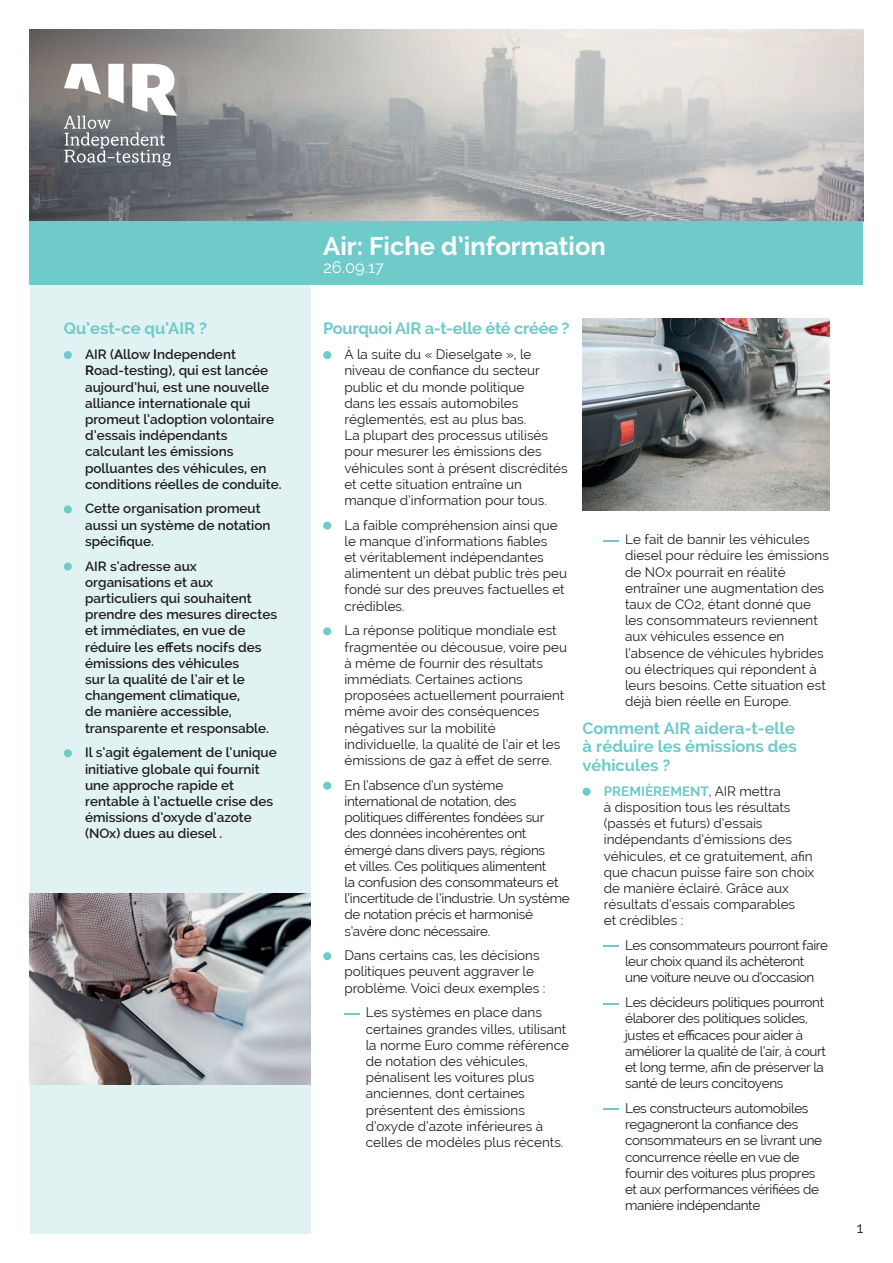
<style>
.page{position:relative;width:893px;height:1263px;background:#fff}
.page>*{position:absolute;margin:0;border:0;box-sizing:border-box;transform-origin:0 0}
.t1{font:700 25.5px "Raleway";color:#fff}
.Teal_Header{font:700 16.5px/18.8px "Raleway";color:#6fcaca;text-align:justify}
.Teal_Header-2{font:700 16.5px "Raleway";letter-spacing:-.02em;color:#6fcaca}
.t2{font:16.5px "Raleway";color:#fff}
.t3{font:15px "Raleway";color:#231f20}
.Bullet_1{font:13.5px/16.2px "Raleway";color:#231f20}
.Bullet_1-2{font:600 13.5px/16.2px "Raleway";color:#231f20}
.Bullet_2{font:13.5px/16.2px "Raleway";letter-spacing:-.005em;color:#231f20}
.Bullet_2-2{font:13.5px/16.2px "Raleway";letter-spacing:-.025em;color:#231f20}
.Bullet_1-3{font:13.5px/16.2px "Raleway";letter-spacing:-.02em;color:#231f20}
.Bullet_2-3{font:13.5px/16.2px "Raleway";letter-spacing:-.03em;color:#231f20}
.s1{font-weight:700}
.s2{font-weight:700;color:#6fcaca}
</style>
<div class="page">
<div style="left:30px;top:275px;width:280px;height:958px;background:#e1f2f2"></div>
<img style="left:30px;top:30px;width:833px;height:191px">
<img style="left:30px;top:893px;width:280px;height:191px">
<img style="left:583px;top:319px;width:246px;height:191px">
<svg style="left:64px;top:64px;width:113px;height:102px"></svg>
<div style="left:30px;top:221px;width:833px;height:64px;background:#6fcaca"></div>
<div style="left:64px;top:351px;width:8px;height:8px;background:#6fcaca;border-radius:50%"></div>
<div style="left:64px;top:505px;width:8px;height:8px;background:#6fcaca;border-radius:50%"></div>
<div style="left:64px;top:562px;width:8px;height:9px;background:#6fcaca;border-radius:50%"></div>
<div style="left:64px;top:749px;width:8px;height:8px;background:#6fcaca;border-radius:50%"></div>
<div style="left:323px;top:351px;width:8px;height:8px;background:#6fcaca;border-radius:50%"></div>
<div style="left:323px;top:522px;width:8px;height:8px;background:#6fcaca;border-radius:50%"></div>
<div style="left:323px;top:627px;width:8px;height:8px;background:#6fcaca;border-radius:50%"></div>
<div style="left:323px;top:782px;width:8px;height:8px;background:#6fcaca;border-radius:50%"></div>
<div style="left:323px;top:952px;width:8px;height:8px;background:#6fcaca;border-radius:50%"></div>
<svg style="left:344px;top:1013px;width:16px;height:1px"></svg>
<svg style="left:604px;top:540px;width:15px;height:1px"></svg>
<div style="left:583px;top:788px;width:8px;height:8px;background:#6fcaca;border-radius:50%"></div>
<svg style="left:604px;top:946px;width:15px;height:1px"></svg>
<svg style="left:604px;top:1003px;width:15px;height:1px"></svg>
<svg style="left:604px;top:1108px;width:15px;height:2px"></svg>
<p class="Teal_Header" style="left:64px;top:319px;width:145px">Qu’est-ce qu’AIR ?</p>
<p class="Bullet_1-2" style="left:85px;top:346px;width:198px">AIR (<span class="s1">A</span>llow <span class="s1">I</span>ndependent<br><span class="s1">R</span>oad-testing), qui est lancée aujourd’hui, est une nouvelle alliance internationale qui promeut l’adoption volontaire d’essais indépendants calculant les émissions polluantes des véhicules, en conditions réelles de conduite.</p>
<p class="Bullet_1-2" style="left:85px;top:501px;width:187px">Cette organisation promeut aussi un système de notation spécifique.</p>
<p class="Bullet_1-2" style="left:85px;top:558px;width:194px">AIR s’adresse aux organisations et aux particuliers qui souhaitent prendre des mesures directes et immédiates, en vue de réduire les effets nocifs des émissions des véhicules<br>sur la qualité de l’air et le changement climatique,<br>de manière accessible, transparente et responsable.</p>
<p class="Bullet_1-2" style="left:85px;top:744px;width:193px">Il s’agit également de l’unique initiative globale qui fournit une approche rapide et rentable à l’actuelle crise des émissions d’oxyde d’azote (NOx) dues au diesel .</p>
<p class="t1" style="left:323px;top:231px;width:284px">Air: Fiche d’information</p>
<p class="t2" style="left:323px;top:258px;width:62px">26.09.17</p>
<p class="Teal_Header-2" style="left:323px;top:319px;width:248px">Pourquoi AIR a-t-elle été créée ?</p>
<p class="Bullet_1" style="left:344px;top:346px;width:225px">À la suite du « Dieselgate », le niveau de confiance du secteur public et du monde politique<br>dans les essais automobiles réglementés, est au plus bas.<br>La plupart des processus utilisés pour mesurer les émissions des véhicules sont à présent discrédités et cette situation entraîne un manque d’information pour tous.</p>
<p class="Bullet_1" style="left:344px;top:517px;width:224px">La faible compréhension ainsi que le manque d’informations fiables<br>et véritablement indépendantes alimentent un débat public très peu fondé sur des preuves factuelles et crédibles.</p>
<p class="Bullet_1" style="left:344px;top:622px;width:224px">La réponse politique mondiale est fragmentée ou décousue, voire peu à même de fournir des résultats immédiats. Certaines actions proposées actuellement pourraient même avoir des conséquences négatives sur la mobilité individuelle, la qualité de l’air et les émissions de gaz à effet de serre.</p>
<p class="Bullet_1-3" style="left:344px;top:777px;width:227px">En l’absence d’un système international de notation, des politiques différentes fondées sur des données incohérentes ont émergé dans divers pays, régions<br>et villes. Ces politiques alimentent<br>la confusion des consommateurs et l’incertitude de l’industrie. Un système de notation précis et harmonisé s’avère donc nécessaire.</p>
<p class="Bullet_1" style="left:344px;top:947px;width:203px">Dans certains cas, les décisions politiques peuvent aggraver le problème. Voici deux exemples :</p>
<p class="Bullet_2" style="left:366px;top:1004px;width:205px">Les systèmes en place dans certaines grandes villes, utilisant la norme Euro comme référence de notation des véhicules, pénalisent les voitures plus anciennes, dont certaines présentent des émissions d’oxyde d’azote inférieures à celles de modèles plus récents.</p>
<p class="Bullet_2" style="left:625px;top:531px;width:205px">Le fait de bannir les véhicules diesel pour réduire les émissions de NOx pourrait en réalité entraîner une augmentation des taux de CO2, étant donné que les consommateurs reviennent aux véhicules essence en l’absence de véhicules hybrides ou électriques qui répondent à leurs besoins. Cette situation est déjà bien réelle en Europe.</p>
<p class="Teal_Header" style="left:583px;top:718px;width:216px">Comment AIR aidera-t-elle à réduire les émissions des véhicules ?</p>
<p class="Bullet_1" style="left:604px;top:783px;width:212px"><span class="s2">PREMIÈREMENT</span>, AIR mettra<br>à disposition tous les résultats (passés et futurs) d’essais indépendants d’émissions des véhicules, et ce gratuitement, afin que chacun puisse faire son choix de manière éclairé. Grâce aux résultats d’essais comparables<br>et crédibles :</p>
<p class="Bullet_2-3" style="left:625px;top:937px;width:205px">Les consommateurs pourront faire leur choix quand ils achèteront une voiture neuve ou d’occasion</p>
<p class="Bullet_2-2" style="left:625px;top:994px;width:203px">Les décideurs politiques pourront élaborer des politiques solides, justes et efficaces pour aider à améliorer la qualité de l’air, à court et long terme, afin de préserver la santé de leurs concitoyens</p>
<p class="Bullet_2-2" style="left:625px;top:1100px;width:199px">Les constructeurs automobiles regagneront la confiance des consommateurs en se livrant une concurrence réelle en vue de fournir des voitures plus propres et aux performances vérifiées de manière indépendante</p>
<p class="t3" style="left:857px;top:1219px;width:8px">1</p>
</div>
